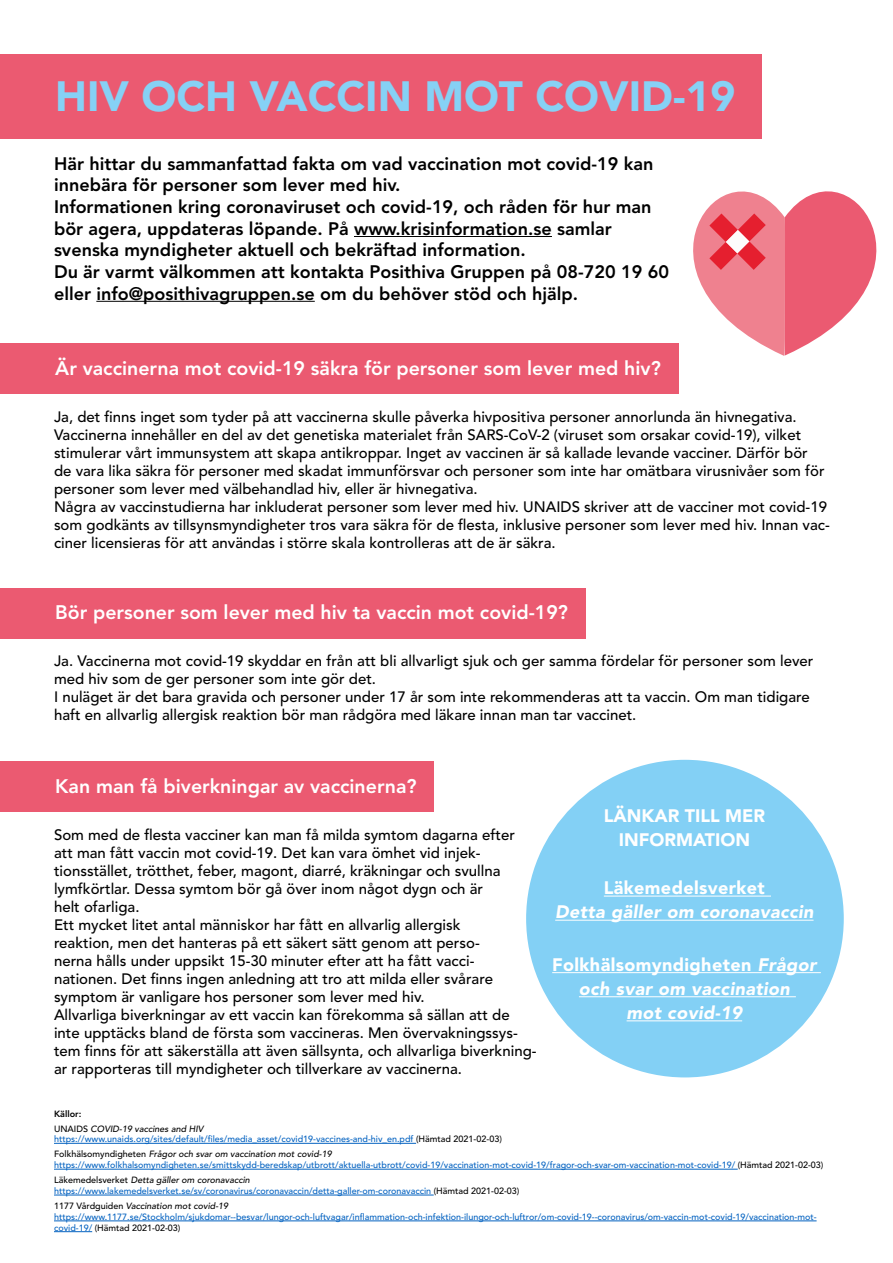
<style>
.page{position:relative;width:893px;height:1263px;background:#fff}
.page>*{position:absolute;margin:0;border:0;box-sizing:border-box;transform-origin:0 0}
.t1{font:900 42px "Avenir LT Std";color:#86d1f5}
.t2{font:800 19.5px "Avenir LT Std";color:#fff}
.t3{font:800 18px/21.6px "Avenir LT Std";color:#000}
.t4{font:italic 900 18px/24.2px "Avenir LT Std";letter-spacing:.02em;color:#fff;text-align:center}
.t5{font:900 18px/24.2px "Avenir LT Std";color:#fff;text-align:center}
.t6{font:900 18px "Avenir LT Std";letter-spacing:.02em;color:#fff}
.t7{font:500 15px/18px "Avenir LT Std";color:#000}
.t8{font:500 9px/15px "Avenir LT Std";color:#0563c1}
.t9{font:italic 500 9px/15px "Avenir LT Std";color:#000}
.s1{font-style:normal}
.s2{font-weight:800;font-style:normal}
.s3{color:#000}
.s4{font-style:italic;color:#000}
</style>
<div class="page">
<svg style="left:614px;top:132px;width:263px;height:224px"></svg>
<div style="left:0;top:54px;width:761px;height:84px;background:#eb5a71"></div>
<hr style="left:354px;top:236px;width:198px;height:1px;background:#000">
<hr style="left:96px;top:301px;width:219px;height:1px;background:#000">
<div style="left:0;top:343px;width:678px;height:51px;background:#eb5a71"></div>
<div style="left:0;top:588px;width:585px;height:50px;background:#eb5a71"></div>
<div style="left:0;top:761px;width:434px;height:51px;background:#eb5a71"></div>
<div style="left:526px;top:760px;width:318px;height:317px;background:#83d0f5;border-radius:50%"></div>
<hr style="left:604px;top:896px;width:167px;height:1px;background:#fff">
<hr style="left:555px;top:920px;width:259px;height:1px;background:#fff">
<hr style="left:552px;top:972px;width:269px;height:1px;background:#fff">
<hr style="left:579px;top:996px;width:217px;height:1px;background:#fff">
<hr style="left:627px;top:1020px;width:115px;height:1px;background:#fff">
<hr style="left:54px;top:1143px;width:362px;height:1px;background:#0563c1">
<hr style="left:54px;top:1169px;width:684px;height:1px;background:#0563c1">
<hr style="left:54px;top:1195px;width:380px;height:1px;background:#0563c1">
<hr style="left:54px;top:1220px;width:763px;height:1px;background:#0563c1">
<hr style="left:54px;top:1231px;width:38px;height:1px;background:#0563c1">
<h1 class="t1" style="left:55px;top:71px;width:681px">HIV OCH VACCIN MOT COVID-19</h1>
<p class="t3" style="left:54px;top:153px;width:617px">Här hittar du sammanfattad fakta om vad vaccination mot covid-19 kan innebära för personer som lever med hiv.<br>Informationen kring coronaviruset och covid-19, och råden för hur man bör agera, uppdateras löpande. På www.krisinformation.se samlar svenska myndigheter aktuell och bekräftad information.<br>Du är varmt välkommen att kontakta Posithiva Gruppen på 08-720 19 60 eller info@posithivagruppen.se om du behöver stöd och hjälp.</p>
<h2 class="t2" style="left:55px;top:356px;width:607px">Är vaccinerna mot covid-19 säkra för personer som lever med hiv?</h2>
<p class="t7" style="left:54px;top:408px;width:777px">Ja, det finns inget som tyder på att vaccinerna skulle påverka hivpositiva personer annorlunda än hivnegativa.<br>Vaccinerna innehåller en del av det genetiska materialet från SARS-CoV-2 (viruset som orsakar covid-19), vilket stimulerar vårt immunsystem att skapa antikroppar. Inget av vaccinen är så kallade levande vacciner. Därför bör<br>de vara lika säkra för personer med skadat immunförsvar och personer som inte har omätbara virusnivåer som för personer som lever med välbehandlad hiv, eller är hivnegativa.<br>Några av vaccinstudierna har inkluderat personer som lever med hiv. UNAIDS skriver att de vacciner mot covid-19 som godkänts av tillsynsmyndigheter tros vara säkra för de flesta, inklusive personer som lever med hiv. Innan vac&shy;ciner licensieras för att användas i större skala kontrolleras att de är säkra.</p>
<h2 class="t2" style="left:55px;top:601px;width:514px">Bör personer som lever med hiv ta vaccin mot covid-19?</h2>
<p class="t7" style="left:54px;top:652px;width:761px">Ja. Vaccinerna mot covid-19 skyddar en från att bli allvarligt sjuk och ger samma fördelar för personer som lever med hiv som de ger personer som inte gör det.<br>I nuläget är det bara gravida och personer under 17 år som inte rekommenderas att ta vaccin. Om man tidigare haft en allvarlig allergisk reaktion bör man rådgöra med läkare innan man tar vaccinet.</p>
<h2 class="t2" style="left:55px;top:775px;width:363px">Kan man få biverkningar av vaccinerna?</h2>
<p class="t7" style="left:54px;top:827px;width:484px">Som med de flesta vacciner kan man få milda symtom dagarna efter att man fått vaccin mot covid-19. Det kan vara ömhet vid injek&shy;tionsstället, trötthet, feber, magont, diarré, kräkningar och svullna lymfkörtlar. Dessa symtom bör gå över inom något dygn och är<br>helt ofarliga.<br>Ett mycket litet antal människor har fått en allvarlig allergisk<br>reaktion, men det hanteras på ett säkert sätt genom att perso-<br>nerna hålls under uppsikt 15-30 minuter efter att ha fått vacci&shy;nationen. Det finns ingen anledning att tro att milda eller svårare symptom är vanligare hos personer som lever med hiv.<br>Allvarliga biverkningar av ett vaccin kan förekomma så sällan att de inte upptäcks bland de första som vaccineras. Men övervakningssys&shy;tem finns för att säkerställa att även sällsynta, och allvarliga biverkning&shy;ar rapporteras till myndigheter och tillverkare av vaccinerna.</p>
<p class="t5" style="left:604px;top:803px;width:163px">LÄNKAR TILL MER<br>INFORMATION</p>
<p class="t6" style="left:604px;top:877px;width:163px">Läkemedelsverket</p>
<p class="t4" style="left:555px;top:900px;width:260px">Detta gäller om coronavaccin</p>
<p class="t4" style="left:552px;top:953px;width:266px"><span class="s1">Folkhälsomyndigheten</span> Frågor och svar om vaccination<br>mot covid-19</p>
<p class="t9" style="left:54px;top:1106px;width:151px"><span class="s2">Källor:<br></span><span class="s1">UNAIDS</span> COVID-19 vaccines and HIV</p>
<p class="t8" style="left:54px;top:1132px;width:449px">https://www.unaids.org/sites/default/files/media_asset/covid19-vaccines-and-hiv_en.pdf <span class="s3">(Hämtad 2021-02-03)<br>Folkhälsomyndigheten</span> <span class="s4">Frågor och svar om vaccination mot covid-19</span></p>
<p class="t8" style="left:54px;top:1158px;width:771px">https://www.folkhalsomyndigheten.se/smittskydd-beredskap/utbrott/aktuella-utbrott/covid-19/vaccination-mot-covid-19/fragor-och-svar-om-vaccination-mot-covid-19/ <span class="s3">(Hämtad 2021-02-03)<br>Läkemedelsverket</span> <span class="s4">Detta gäller om coronavaccin</span></p>
<p class="t8" style="left:54px;top:1184px;width:467px">https://www.lakemedelsverket.se/sv/coronavirus/coronavaccin/detta-galler-om-coronavaccin <span class="s3">(Hämtad 2021-02-03)<br>1177 Vårdguiden</span> <span class="s4">Vaccination mot covid-19</span></p>
<p class="t8" style="left:54px;top:1212px;width:764px;line-height:10.8px">https://www.1177.se/Stockholm/sjukdomar--besvar/lungor-och-luftvagar/inflammation-och-infektion-ilungor-och-luftror/om-covid-19--coronavirus/om-vaccin-mot-covid-19/vaccination-mot&shy;covid-19/ <span class="s3">(Hämtad 2021-02-03)</span></p>
</div>
